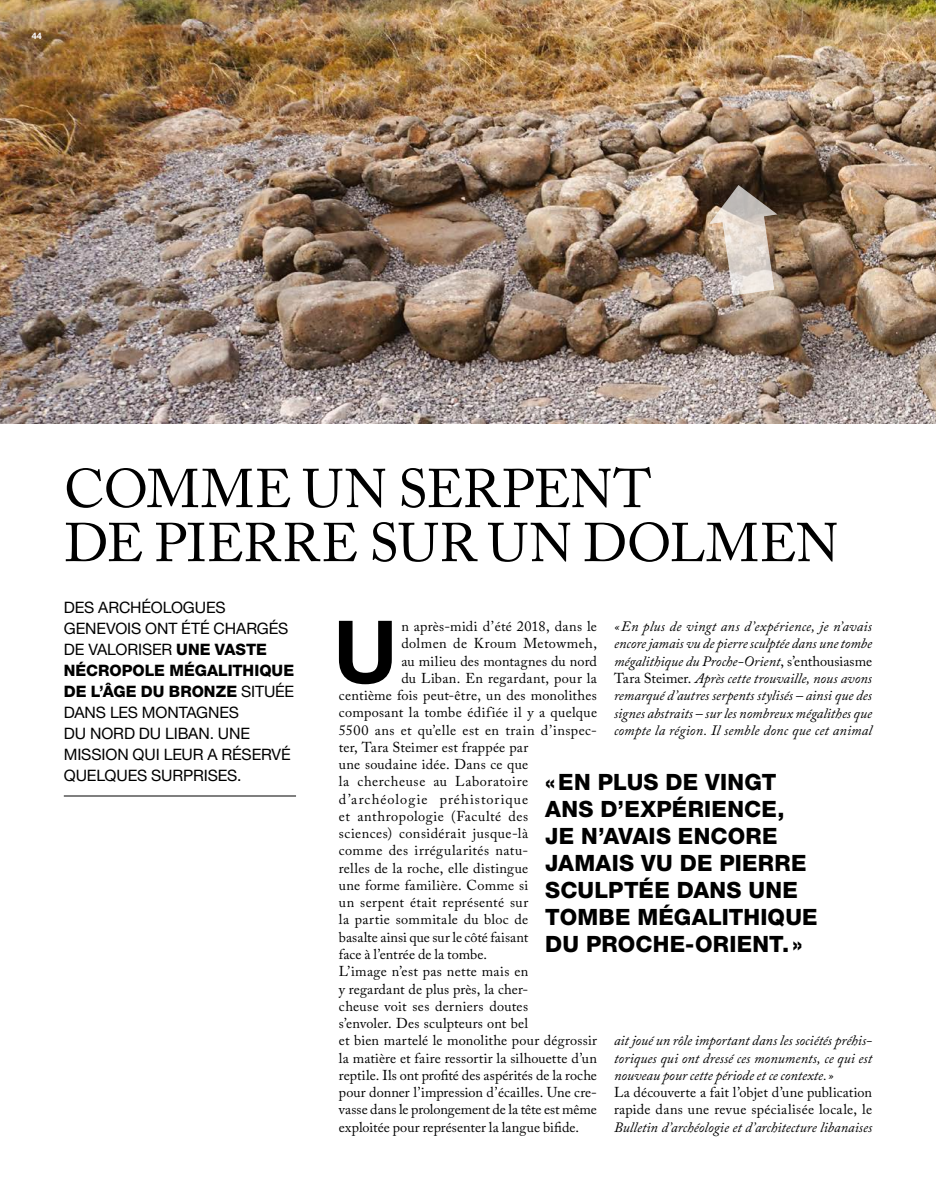
<style>
.page{position:relative;width:936px;height:1191px;background:#fff}
.page>*{position:absolute;margin:0;border:0;box-sizing:border-box;transform-origin:0 0}
.t1{font:700 86.7px "Helvetica Neue";color:#000}
.t2{font:54px/54px "Adobe Caslon Pro";color:#000}
.t3{font:800 22.5px/27px "Helvetica Neue";letter-spacing:.01em;color:#000}
.t4{font:15.75px/21px "Helvetica Neue";letter-spacing:-.01em;color:#000}
.t5{font:14.25px "Adobe Caslon Pro";letter-spacing:.015em;color:#000}
.t6{font:italic 14.25px/17.2px "Adobe Caslon Pro";letter-spacing:.005em;color:#000;text-align:justify}
.t7{font:14.25px "Adobe Caslon Pro";letter-spacing:.035em;color:#000}
.t8{font:14.25px "Adobe Caslon Pro";letter-spacing:-.005em;color:#000}
.t9{font:14.25px "Adobe Caslon Pro";letter-spacing:.07em;color:#000}
.t10{font:14.25px "Adobe Caslon Pro";letter-spacing:.04em;color:#000}
.t11{font:700 9px "Helvetica Neue";color:#fff}
.s1{font-weight:800}
.s2{font-style:normal}
</style>
<div class="page">
<img style="left:0;top:0;width:935px;height:424px">
<hr style="left:64px;top:795px;width:232px;height:1px;background:#000">
<svg style="left:709px;top:185px;width:68px;height:110px"></svg>
<p class="t11" style="left:32px;top:30px;width:12px">44</p>
<p class="t2" style="left:64px;top:461px;width:776px">COMME UN SERPENT<br>DE PIERRE SUR UN DOLMEN</p>
<p class="t4" style="left:64px;top:596px;width:232px">DES ARCHÉOLOGUES<br>GENEVOIS ONT ÉTÉ CHARGÉS<br>DE VALORISER <span class="s1">UNE VASTE<br>NÉCROPOLE MÉGALITHIQUE<br>DE L’ÂGE DU BRONZE</span> SITUÉE<br>DANS LES MONTAGNES<br>DU NORD DU LIBAN. UNE<br>MISSION QUI LEUR A RÉSERVÉ<br>QUELQUES SURPRISES.</p>
<p class="t1" style="left:333px;top:598px;width:66px">U</p>
<p class="t5" style="left:401px;top:618px;width:197px">n après-midi d’été 2018, dans le</p>
<p class="t6" style="left:614px;top:617px;width:259px">«En plus de vingt ans d’expérience, je n’avais encore jamais vu de pierre sculptée dans une tombe mégalithique du Proche-Orient<span class="s2">, s’enthousiasme Tara Steimer.</span> Après cette trouvaille, nous avons remarqué d’autres serpents stylisés – ainsi que des signes abstraits – sur les nombreux mégalithes que compte la région. Il semble donc que cet animal</p>
<p class="t5" style="left:401px;top:635px;width:197px">dolmen de Kroum Metowmeh,</p>
<p class="t5" style="left:401px;top:652px;width:197px">au milieu des montagnes du nord</p>
<p class="t5" style="left:401px;top:669px;width:197px">du Liban. En regardant, pour la</p>
<p class="t5" style="left:339px;top:687px;width:259px">centième fois peut-être, un des monolithes</p>
<p class="t5" style="left:339px;top:704px;width:259px">composant la tombe édifiée il y a quelque</p>
<p class="t5" style="left:339px;top:721px;width:259px">5500 ans et qu’elle est en train d’inspec-</p>
<p class="t5" style="left:339px;top:738px;width:191px">ter, Tara Steimer est frappée par</p>
<p class="t5" style="left:339px;top:756px;width:191px">une soudaine idée. Dans ce que</p>
<p class="t10" style="left:339px;top:773px;width:191px">la chercheuse au Laboratoire</p>
<p class="t9" style="left:339px;top:790px;width:191px">d’archéologie préhistorique</p>
<p class="t7" style="left:339px;top:807px;width:191px">et anthropologie (Faculté des</p>
<p class="t7" style="left:339px;top:825px;width:191px">sciences) considérait jusque-là</p>
<p class="t7" style="left:339px;top:842px;width:191px">comme des irrégularités natu-</p>
<p class="t5" style="left:339px;top:859px;width:191px">relles de la roche, elle distingue</p>
<p class="t5" style="left:339px;top:876px;width:191px">une forme familière. Comme si</p>
<p class="t5" style="left:339px;top:894px;width:191px">un serpent était représenté sur</p>
<p class="t5" style="left:339px;top:911px;width:191px">la partie sommitale du bloc de</p>
<p class="t5" style="left:339px;top:928px;width:191px">basalte ainsi que sur le côté faisant</p>
<p class="t5" style="left:339px;top:945px;width:150px">face à l’entrée de la tombe.</p>
<p class="t5" style="left:339px;top:963px;width:191px">L’image n’est pas nette mais en</p>
<p class="t5" style="left:339px;top:980px;width:191px">y regardant de plus près, la cher-</p>
<p class="t5" style="left:339px;top:997px;width:191px">cheuse voit ses derniers doutes</p>
<p class="t5" style="left:339px;top:1014px;width:191px">s’envoler. Des sculpteurs ont bel</p>
<p class="t5" style="left:339px;top:1032px;width:259px">et bien martelé le monolithe pour dégrossir</p>
<p class="t5" style="left:339px;top:1049px;width:259px">la matière et faire ressortir la silhouette d’un</p>
<p class="t5" style="left:339px;top:1066px;width:259px">reptile. Ils ont profité des aspérités de la roche</p>
<p class="t5" style="left:339px;top:1083px;width:259px">pour donner l’impression d’écailles. Une cre-</p>
<p class="t8" style="left:339px;top:1101px;width:259px">vasse dans le prolongement de la tête est même</p>
<p class="t5" style="left:339px;top:1118px;width:242px">exploitée pour représenter la langue bifide.</p>
<p class="t3" style="left:545px;top:768px;width:274px">«EN PLUS DE VINGT<br>ANS D’EXPÉRIENCE,<br>JE N’AVAIS ENCORE<br>JAMAIS VU DE PIERRE<br>SCULPTÉE DANS UNE<br>TOMBE MÉGALITHIQUE<br>DU PROCHE-ORIENT. »</p>
<p class="t6" style="left:614px;top:1031px;width:260px;text-align:left">ait joué un rôle important dans les sociétés préhis&shy;toriques qui ont dressé ces monuments, ce qui est nouveau pour cette période et ce contexte.»<br><span class="s2">La découverte a fait l’objet d’une publication rapide dans une revue spécialisée locale, le </span>Bulletin d’archéologie et d’architecture libanaises</p>
</div>
